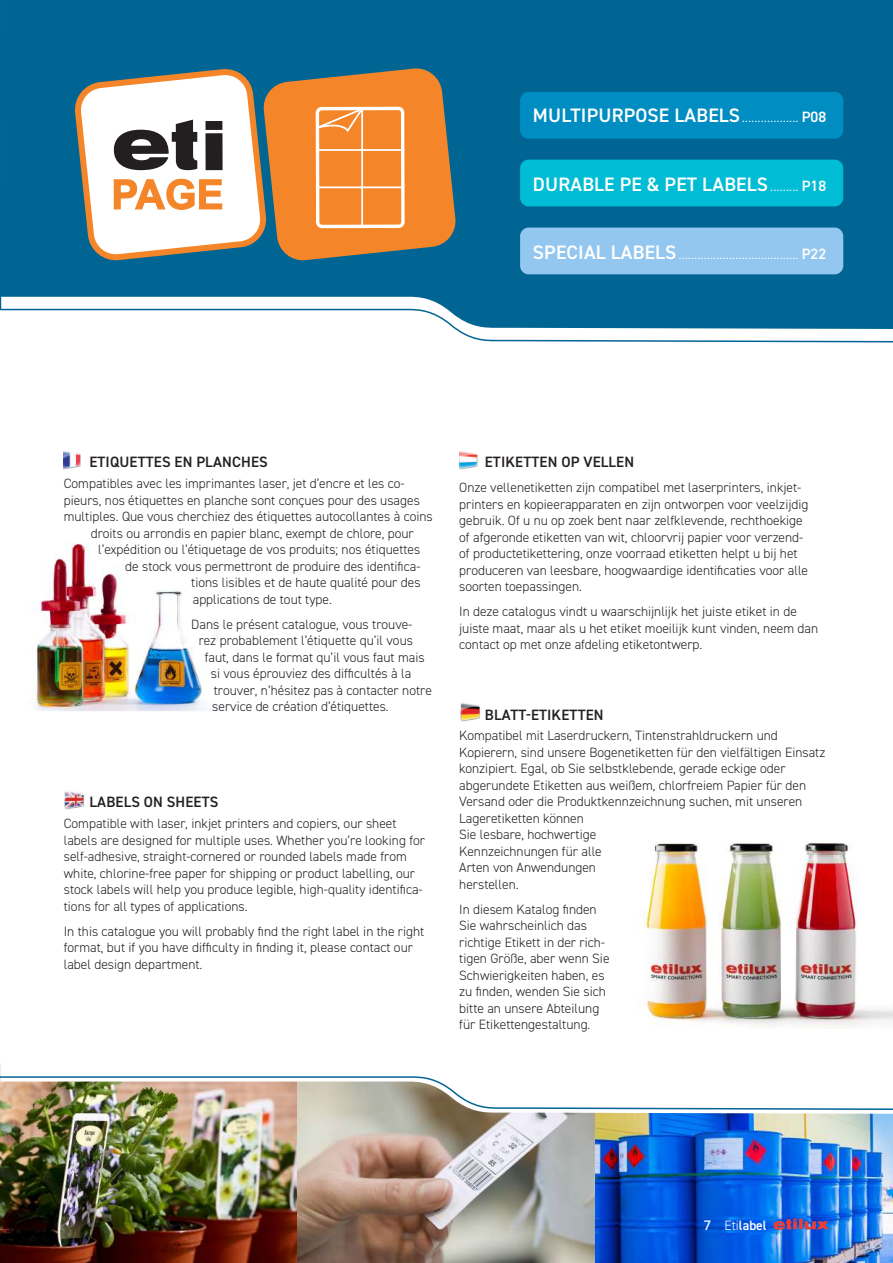
<style>
.page{position:relative;width:893px;height:1263px;background:#fff}
.page>*{position:absolute;margin:0;border:0;box-sizing:border-box;transform-origin:0 0}
.t1{font:600 19.5px "DIN2014";letter-spacing:.01em;color:#fff}
.t2{font:600 15px "DIN2014";letter-spacing:.01em;color:#231f20}
.t3{font:300 15px "DIN2014";color:#fff}
.t4{font:300 13.5px/16.5px "DIN2014";color:#231f20}
.t5{font:600 13.5px "DIN2014";color:#fff}
.s1{font-weight:300;font-size:15px}
.s2{font-size:15px}
.s3{font-weight:600;font-size:19.5px}
.s4{font-weight:600}
.s5{font-family:"Aller";font-weight:400}
.s6{font-weight:300}
</style>
<div class="page">
<img style="left:0;top:1114px;width:298px;height:149px">
<img style="left:298px;top:1114px;width:297px;height:149px">
<img style="left:595px;top:1114px;width:298px;height:149px">
<svg style="left:0;top:1063px;width:893px;height:51px"></svg>
<svg style="left:0;top:0;width:893px;height:329px;background:#14719b"></svg>
<svg style="left:773px;top:1219px;width:56px;height:11px"></svg>
<div style="left:520px;top:92px;width:323px;height:47px;background:#008dc1;border-radius:9px"></div>
<div style="left:520px;top:160px;width:323px;height:46px;background:#00bdd5;border-radius:9px"></div>
<div style="left:520px;top:228px;width:323px;height:46px;background:#93c7ef;border-radius:9px"></div>
<svg style="left:77px;top:67px;width:380px;height:197px"></svg>
<img style="left:0;top:1075px;width:893px;height:36px">
<img style="left:638px;top:842px;width:255px;height:187px">
<img style="left:33px;top:542px;width:184px;height:168px">
<div style="left:9px;top:531px;width:229px;height:181px;border:1px solid #fff"></div>
<img style="left:64px;top:451px;width:17px;height:19px">
<img style="left:64px;top:791px;width:20px;height:19px">
<img style="left:459px;top:451px;width:19px;height:19px">
<img style="left:460px;top:703px;width:20px;height:19px">
<h1 class="t1" style="left:533px;top:103px;width:295px">MULTIPURPOSE LABELS<span class="s1">..................</span> <span class="s2">P08</span></h1>
<h1 class="t1" style="left:533px;top:171px;width:295px">DURABLE PE &amp; PET LABELS<span class="s1">.........</span> <span class="s2">P18</span></h1>
<p class="t3" style="left:533px;top:244px;width:295px"><span class="s3">SPECIAL LABELS</span>...................................... <span class="s4">P22</span></p>
<p class="t2" style="left:89px;top:452px;width:180px">ETIQUETTES EN PLANCHES</p>
<p class="t4" style="left:64px;top:475px;width:342px">Compatibles avec les imprimantes laser, jet d’encre et les co-</p>
<p class="t4" style="left:64px;top:492px;width:358px">pieurs, nos étiquettes en planche sont conçues pour des usages</p>
<p class="t4" style="left:64px;top:508px;width:370px">multiples. Que vous cherchiez des étiquettes autocollantes à coins</p>
<p class="t4" style="left:91px;top:525px;width:324px">droits ou arrondis en papier blanc, exempt de chlore, pour</p>
<p class="t4" style="left:98px;top:541px;width:324px">l’expédition ou l’étiquetage de vos produits; nos étiquettes</p>
<p class="t4" style="left:125px;top:558px;width:297px">de stock vous permettront de produire des identifica-</p>
<p class="t4" style="left:191px;top:574px;width:231px">tions lisibles et de haute qualité pour des</p>
<p class="t4" style="left:193px;top:591px;width:141px">applications de tout type.</p>
<p class="t4" style="left:191px;top:616px;width:223px">Dans le présent catalogue, vous trouve-</p>
<p class="t4" style="left:199px;top:632px;width:216px">rez probablement l’étiquette qu’il vous</p>
<p class="t4" style="left:205px;top:649px;width:221px">faut, dans le format qu’il vous faut mais</p>
<p class="t4" style="left:211px;top:665px;width:202px">si vous éprouviez des difficultés à la</p>
<p class="t4" style="left:214px;top:682px;width:220px">trouver, n’hésitez pas à contacter notre</p>
<p class="t4" style="left:212px;top:698px;width:178px">service de création d’étiquettes.</p>
<p class="t2" style="left:89px;top:792px;width:131px">LABELS ON SHEETS</p>
<p class="t4" style="left:64px;top:815px;width:363px">Compatible with laser, inkjet printers and copiers, our sheet labels are designed for multiple uses. Whether you’re looking for self-adhesive, straight-cornered or rounded labels made from white, chlorine-free paper for shipping or product labelling, our stock labels will help you produce legible, high-quality identifica&shy;tions for all types of applications.</p>
<p class="t4" style="left:64px;top:923px;width:362px">In this catalogue you will probably find the right label in the right format, but if you have difficulty in finding it, please contact our label design department.</p>
<p class="t2" style="left:485px;top:452px;width:151px">ETIKETTEN OP VELLEN</p>
<p class="t4" style="left:459px;top:480px;width:351px">Onze vellenetiketten zijn compatibel met laserprinters, inkjet&shy;printers en kopieerapparaten en zijn ontworpen voor veelzijdig gebruik. Of u nu op zoek bent naar zelfklevende, rechthoekige of afgeronde etiketten van wit, chloorvrij papier voor verzend&shy;of productetikettering, onze voorraad etiketten helpt u bij het produceren van leesbare, hoogwaardige identificaties voor alle soorten toepassingen.</p>
<p class="t4" style="left:459px;top:604px;width:360px">In deze catalogus vindt u waarschijnlijk het juiste etiket in de juiste maat, maar als u het etiket moeilijk kunt vinden, neem dan contact op met onze afdeling etiketontwerp.</p>
<p class="t2" style="left:485px;top:704px;width:120px">BLATT-ETIKETTEN</p>
<p class="t4" style="left:459px;top:727px;width:368px">Kompatibel mit Laserdruckern, Tintenstrahldruckern und Kopierern, sind unsere Bogenetiketten für den vielfältigen Einsatz konzipiert. Egal, ob Sie selbstklebende, gerade eckige oder abgerundete Etiketten aus weißem, chlorfreiem Papier für den Versand oder die Produktkennzeichnung suchen, mit unseren Lageretiketten können<br>Sie lesbare, hochwertige<br>Kennzeichnungen für alle<br>Arten von Anwendungen<br>herstellen.</p>
<p class="t4" style="left:459px;top:901px;width:152px">In diesem Katalog finden<br>Sie wahrscheinlich das richtige Etikett in der rich&shy;tigen Größe, aber wenn Sie<br>Schwierigkeiten haben, es zu finden, wenden Sie sich bitte an unsere Abteilung für Etikettengestaltung.</p>
<p class="t5" style="left:703px;top:1216px;width:65px"><span class="s5">7</span> <span class="s6">Eti</span>label</p>
</div>
